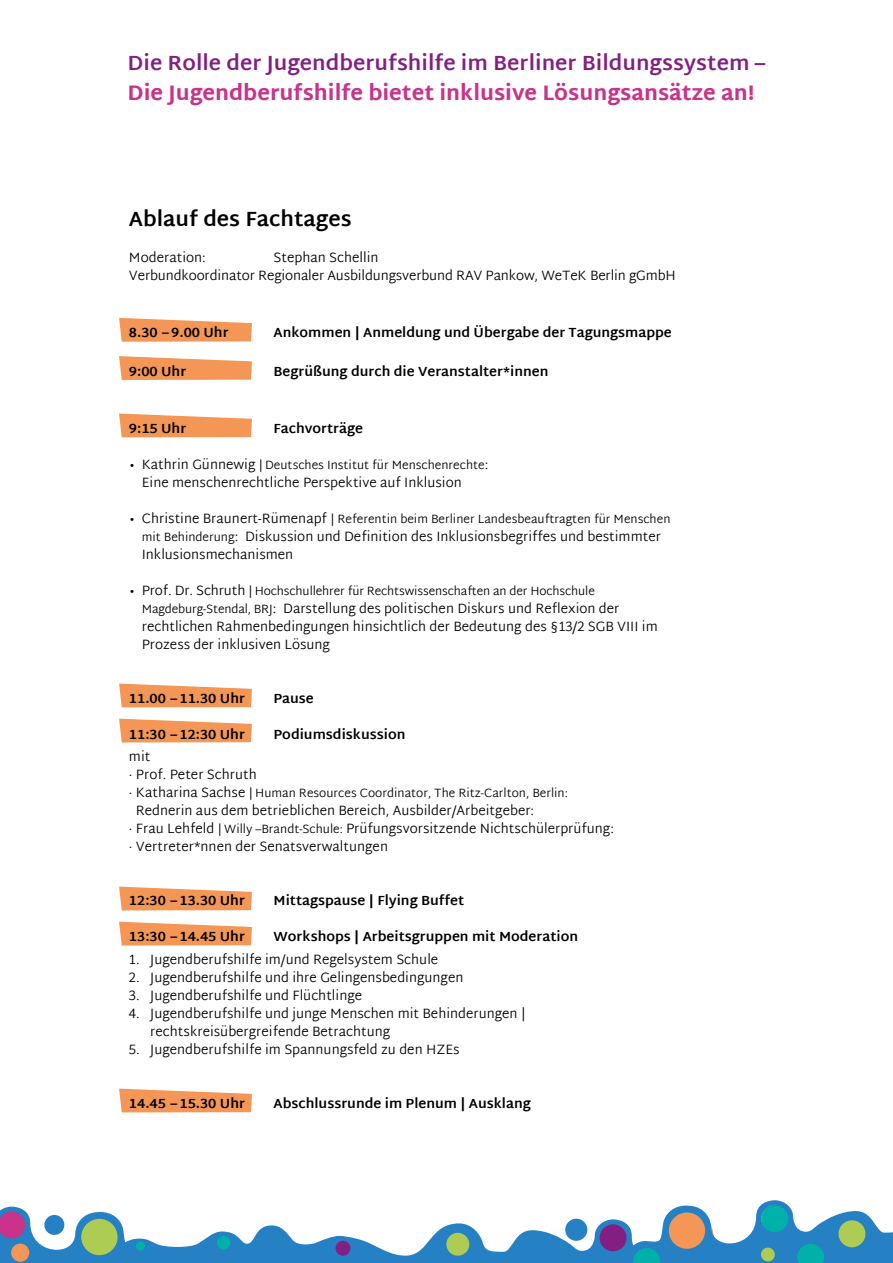
<style>
.page{position:relative;width:893px;height:1263px;background:#fff}
.page>*{position:absolute;margin:0;border:0;box-sizing:border-box;transform-origin:0 0}
.t1{font:700 21px "Martel Sans";color:#831f82}
.t2{font:800 21px "Martel Sans";color:#c9338b}
.t3{font:700 21px "Martel Sans";color:#000}
.t4{font:300 13.5px/18px "Martel Sans";color:#000}
.t5{font:700 13.5px "Martel Sans";color:#000}
.t6{font:300 12px "Martel Sans";color:#000}
.s1{font-size:13.5px}
.s2{font-size:12px}
</style>
<div class="page">
<svg style="left:119px;top:318px;width:133px;height:24px;background:#f5a46b"></svg>
<svg style="left:119px;top:684px;width:133px;height:23px;background:#f5a167"></svg>
<svg style="left:119px;top:719px;width:133px;height:23px;background:#f5a168"></svg>
<svg style="left:119px;top:356px;width:133px;height:24px;background:#f5a46b"></svg>
<svg style="left:119px;top:414px;width:133px;height:23px;background:#f5a167"></svg>
<svg style="left:119px;top:887px;width:133px;height:23px;background:#f5a168"></svg>
<svg style="left:119px;top:922px;width:133px;height:23px;background:#f5a268"></svg>
<svg style="left:119px;top:1089px;width:133px;height:23px;background:#f5a168"></svg>
<svg style="left:0;top:1200px;width:893px;height:63px"></svg>
<p class="t1" style="left:128px;top:50px;width:639px">Die Rolle der Jugendberufshilfe im Berliner Bildungssystem –</p>
<p class="t2" style="left:128px;top:80px;width:629px">Die Jugendberufshilfe bietet inklusive Lösungsansätze an!</p>
<p class="t3" style="left:129px;top:207px;width:224px">Ablauf des Fachtages</p>
<p class="t4" style="left:129px;top:249px;width:78px">Moderation:</p>
<p class="t4" style="left:274px;top:249px;width:107px">Stephan Schellin</p>
<p class="t4" style="left:129px;top:267px;width:548px">Verbundkoordinator Regionaler Ausbildungsverbund RAV Pankow, WeTeK Berlin gGmbH</p>
<h3 class="t5" style="left:129px;top:325px;width:101px">8.30 – 9.00 Uhr</h3>
<h3 class="t5" style="left:274px;top:325px;width:400px">Ankommen | Anmeldung und Übergabe der Tagungsmappe</h3>
<h3 class="t5" style="left:129px;top:364px;width:59px">9:00 Uhr</h3>
<h3 class="t5" style="left:274px;top:364px;width:276px">Begrüßung durch die Veranstalter*innen</h3>
<h3 class="t5" style="left:129px;top:421px;width:59px">9:15 Uhr</h3>
<h3 class="t5" style="left:274px;top:421px;width:91px">Fachvorträge</h3>
<p class="t6" style="left:129px;top:456px;width:361px"><span class="s1">• Kathrin Günnewig</span> | Deutsches Institut für Menschenrechte<span class="s1">:</span></p>
<p class="t4" style="left:142px;top:474px;width:322px">Eine menschenrechtliche Perspektive auf Inklusion</p>
<p class="t6" style="left:129px;top:510px;width:543px"><span class="s1">• Christine Braunert-Rümenapf</span> | Referentin beim Berliner Landesbeauftragten für Menschen</p>
<p class="t4" style="left:142px;top:528px;width:521px"><span class="s2">mit Behinderung</span>: Diskussion und Definition des Inklusionsbegriffes und bestimmter<br>Inklusionsmechanismen</p>
<p class="t6" style="left:129px;top:582px;width:467px"><span class="s1">• Prof. Dr. Schruth</span> | Hochschullehrer für Rechtswissenschaften an der Hochschule</p>
<p class="t4" style="left:142px;top:600px;width:518px"><span class="s2">Magdeburg-Stendal, BRJ</span>: Darstellung des politischen Diskurs und Reflexion der rechtlichen Rahmenbedingungen hinsichtlich der Bedeutung des §13/2 SGB VIII im<br>Prozess der inklusiven Lösung</p>
<h3 class="t5" style="left:129px;top:691px;width:117px">11.00 – 11.30 Uhr</h3>
<h3 class="t5" style="left:274px;top:691px;width:42px">Pause</h3>
<h3 class="t5" style="left:129px;top:727px;width:117px">11:30 – 12:30 Uhr</h3>
<h3 class="t5" style="left:274px;top:727px;width:133px">Podiumsdiskussion</h3>
<p class="t4" style="left:129px;top:749px;width:23px">mit</p>
<p class="t4" style="left:129px;top:767px;width:129px">· Prof. Peter Schruth</p>
<p class="t6" style="left:129px;top:785px;width:440px"><span class="s1">· Katharina Sachse</span> | Human Resources Coordinator, The Ritz-Carlton, Berlin:</p>
<p class="t4" style="left:136px;top:803px;width:400px">Rednerin aus dem betrieblichen Bereich, Ausbilder/Arbeitgeber:</p>
<p class="t4" style="left:129px;top:821px;width:486px">· Frau Lehfeld <span class="s2">| Willy –Brandt-Schule:</span> Prüfungsvorsitzende Nichtschülerprüfung:</p>
<p class="t4" style="left:129px;top:839px;width:261px">· Vertreter*nnen der Senatsverwaltungen</p>
<h3 class="t5" style="left:129px;top:893px;width:117px">12:30 – 13.30 Uhr</h3>
<h3 class="t5" style="left:274px;top:893px;width:192px">Mittagspause | Flying Buffet</h3>
<h3 class="t5" style="left:129px;top:929px;width:117px">13:30 – 14.45 Uhr</h3>
<h3 class="t5" style="left:274px;top:929px;width:306px">Workshops | Arbeitsgruppen mit Moderation</h3>
<p class="t4" style="left:129px;top:951px;width:311px">1. Jugendberufshilfe im/und Regelsystem Schule</p>
<p class="t4" style="left:129px;top:969px;width:336px">2. Jugendberufshilfe und ihre Gelingensbedingungen</p>
<p class="t4" style="left:129px;top:987px;width:235px">3. Jugendberufshilfe und Flüchtlinge</p>
<p class="t4" style="left:150px;top:1005px;width:408px;text-indent:-21px">4. Jugendberufshilfe und junge Menschen mit Behinderungen | - rechtskreisübergreifende Betrachtung</p>
<p class="t4" style="left:129px;top:1041px;width:332px">5. Jugendberufshilfe im Spannungsfeld zu den HZEs</p>
<h3 class="t5" style="left:129px;top:1095px;width:117px">14.45 – 15.30 Uhr</h3>
<h3 class="t5" style="left:274px;top:1095px;width:259px">Abschlussrunde im Plenum | Ausklang</h3>
</div>
